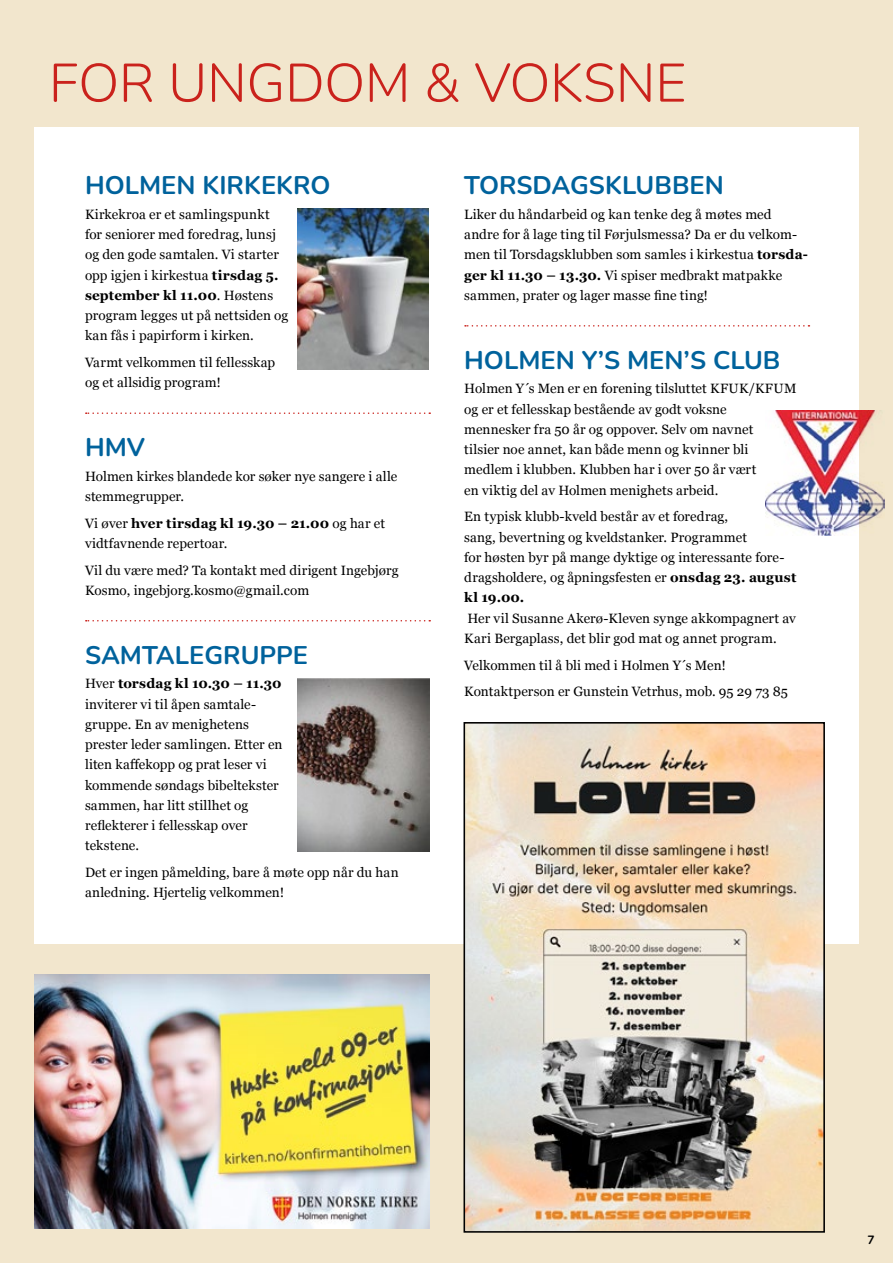
<style>
.page{position:relative;width:893px;height:1263px;background:#f2e6cd}
.page>*{position:absolute;margin:0;border:0;box-sizing:border-box;transform-origin:0 0}
.t1{font:300 54px "Nunito";letter-spacing:-.005em;color:#ca221c}
.t2{font:700 25.5px "Nunito";color:#00629c}
.t3{font:13.5px/20.2px "Georgia";letter-spacing:.005em;color:#000}
.t4{font:700 12px "Nunito";color:#000}
.s1{font-weight:700}
</style>
<div class="page">
<div style="left:34px;top:128px;width:824px;height:816px;background:#fff"></div>
<svg style="left:86px;top:412px;width:344px;height:2px"></svg>
<svg style="left:86px;top:620px;width:344px;height:1px"></svg>
<svg style="left:465px;top:325px;width:344px;height:2px"></svg>
<img style="left:298px;top:679px;width:132px;height:173px">
<img style="left:765px;top:410px;width:119px;height:125px">
<img style="left:298px;top:208px;width:130px;height:162px">
<img style="left:34px;top:974px;width:395px;height:255px">
<img style="left:466px;top:725px;width:356px;height:505px">
<div style="left:463px;top:722px;width:362px;height:511px;border:2px solid #000"></div>
<h1 class="t1" style="left:49px;top:45px;width:639px">FOR UNGDOM &amp; VOKSNE</h1>
<h2 class="t2" style="left:85px;top:168px;width:247px">HOLMEN KIRKEKRO</h2>
<p class="t3" style="left:85px;top:204px;width:205px">Kirkekroa er et samlingspunkt for seniorer med foredrag, lunsj og den gode samtalen. Vi starter opp igjen i kirkestua <span class="s1">tirsdag 5. september kl 11.00</span>. Høstens program legges ut på nettsiden og kan fås i papirform i kirken.</p>
<p class="t3" style="left:85px;top:352px;width:192px">Varmt velkommen til fellesskap og et allsidig program!</p>
<h2 class="t2" style="left:85px;top:429px;width:62px">HMV</h2>
<p class="t3" style="left:85px;top:465px;width:314px">Holmen kirkes blandede kor søker nye sangere i alle stemmegrupper.</p>
<p class="t3" style="left:85px;top:512px;width:302px">Vi øver <span class="s1">hver tirsdag kl 19.30 – 21.00</span> og har et vidtfavnende repertoar.</p>
<p class="t3" style="left:85px;top:559px;width:315px">Vil du være med? Ta kontakt med dirigent Ingebjørg<br>Kosmo, ingebjorg.kosmo@gmail.com</p>
<h2 class="t2" style="left:85px;top:637px;width:224px">SAMTALEGRUPPE</h2>
<p class="t3" style="left:85px;top:673px;width:199px">Hver <span class="s1">torsdag kl 10.30 – 11.30 </span>inviterer vi til åpen samtale&shy;gruppe. En av menighetens prester leder samlingen. Etter en liten kaffekopp og prat leser vi kommende søndags bibeltekster sammen, har litt stillhet og reflekterer i fellesskap over tekstene.</p>
<p class="t3" style="left:85px;top:862px;width:315px">Det er ingen påmelding, bare å møte opp når du han anledning. Hjertelig velkommen!</p>
<h2 class="t2" style="left:464px;top:168px;width:261px">TORSDAGSKLUBBEN</h2>
<p class="t3" style="left:464px;top:204px;width:345px">Liker du håndarbeid og kan tenke deg å møtes med andre for å lage ting til Førjulsmessa? Da er du velkom&shy;men til Torsdagsklubben som samles i kirkestua <span class="s1">torsda&shy;ger kl 11.30 – 13.30.</span> Vi spiser medbrakt matpakke sammen, prater og lager masse fine ting!</p>
<h2 class="t2" style="left:464px;top:342px;width:318px">HOLMEN Y’S MEN’S CLUB</h2>
<p class="t3" style="left:464px;top:378px;width:334px">Holmen Y´s Men er en forening tilsluttet KFUK/KFUM og er et fellesskap bestående av godt voksne<br>mennesker fra 50 år og oppover. Selv om navnet<br>tilsier noe annet, kan både menn og kvinner bli medlem i klubben. Klubben har i over 50 år vært<br>en viktig del av Holmen menighets arbeid.</p>
<p class="t3" style="left:464px;top:506px;width:334px">En typisk klubb-kveld består av et foredrag,<br>sang, bevertning og kveldstanker. Programmet<br>for høsten byr på mange dyktige og interessante fore&shy;dragsholdere, og åpningsfesten er <span class="s1">onsdag 23. august kl 19.00.</span></p>
<p class="t3" style="left:464px;top:607px;width:333px">Her vil Susanne Akerø-Kleven synge akkompagnert av<br>Kari Bergaplass, det blir god mat og annet program.</p>
<p class="t3" style="left:464px;top:651px;width:325px;line-height:26.5px">Velkommen til å bli med i Holmen Y´s Men!<br>Kontaktperson er Gunstein Vetrhus, mob. 95 29 73 85</p>
<p class="t4" style="left:867px;top:1231px;width:9px">7</p>
</div>
